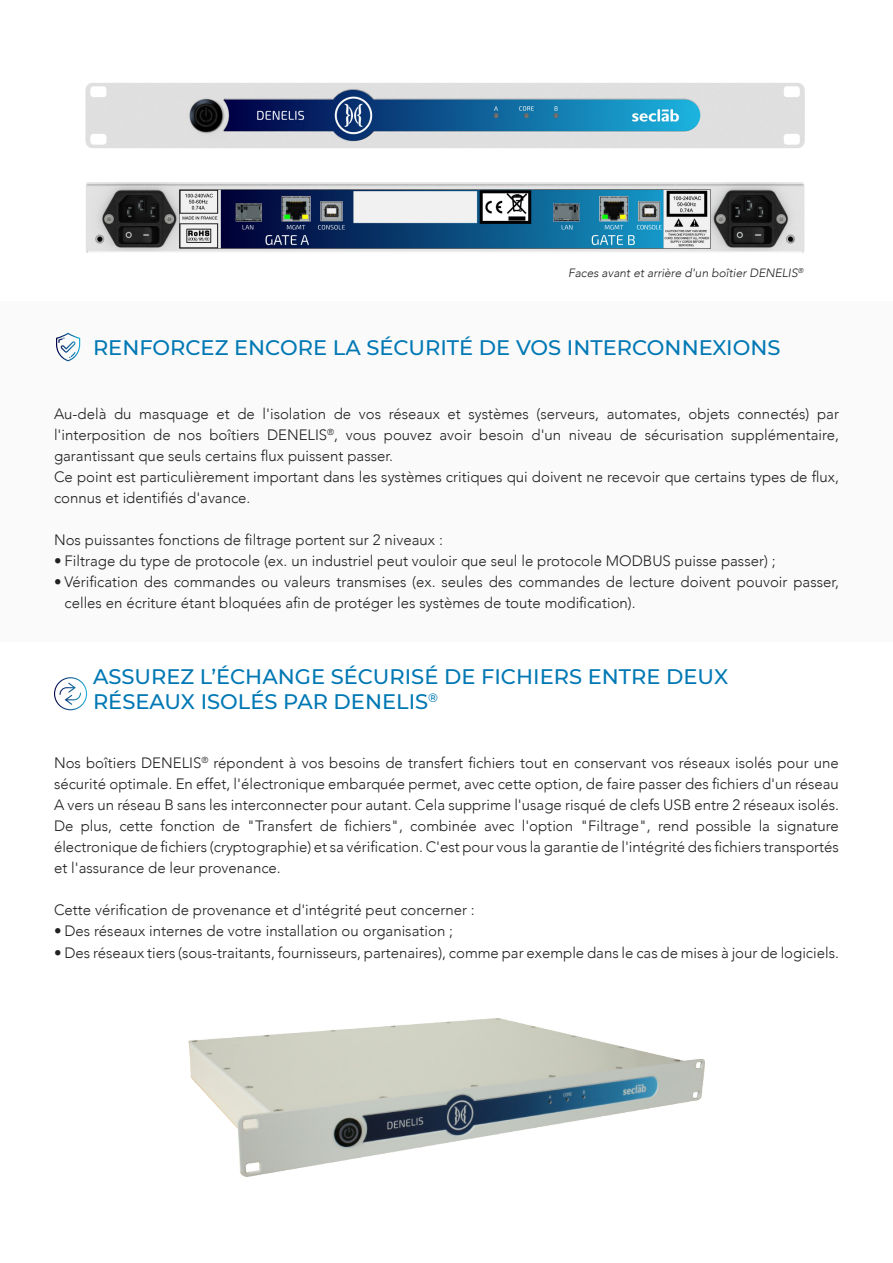
<style>
.page{position:relative;width:893px;height:1263px;background:#fff}
.page>*{position:absolute;margin:0;border:0;box-sizing:border-box;transform-origin:0 0}
.t1{font:500 21px/25.2px "Montserrat";color:#0078b4}
.t2{font:300 15px/21px "Avenir";color:#212121}
.t3{font:italic 300 12px "Avenir";color:#212121}
</style>
<div class="page">
<div style="left:0;top:302px;width:893px;height:340px;background:#fafafa"></div>
<img style="left:85px;top:83px;width:720px;height:170px">
<svg style="left:56px;top:333px;width:24px;height:28px"></svg>
<svg style="left:54px;top:677px;width:33px;height:33px"></svg>
<img style="left:188px;top:1018px;width:517px;height:158px">
<p class="t3" style="left:568px;top:264px;width:237px">Faces avant et arrière d'un boîtier DENELIS<sup>®</sup></p>
<h1 class="t1" style="left:93px;top:335px;width:689px">RENFORCEZ ENCORE LA SÉCURITÉ DE VOS INTERCONNEXIONS</h1>
<p class="t2" style="left:54px;top:404px;width:786px">Au-delà du masquage et de l'isolation de vos réseaux et systèmes (serveurs, automates, objets connectés) par l'interposition de nos boîtiers DENELIS<sup>®</sup>, vous pouvez avoir besoin d'un niveau de sécurisation supplémentaire, garantissant que seuls certains flux puissent passer.<br>Ce point est particulièrement important dans les systèmes critiques qui doivent ne recevoir que certains types de flux, connus et identifiés d'avance.</p>
<p class="t2" style="left:54px;top:530px;width:390px">Nos puissantes fonctions de filtrage portent sur 2 niveaux :</p>
<p class="t2" style="left:54px;top:551px;width:723px">• Filtrage du type de protocole (ex. un industriel peut vouloir que seul le protocole MODBUS puisse passer) ;</p>
<p class="t2" style="left:64px;top:572px;width:776px;text-indent:-10px">• Vérification des commandes ou valeurs transmises (ex. seules des commandes de lecture doivent pouvoir passer, celles en écriture étant bloquées afin de protéger les systèmes de toute modification).</p>
<h1 class="t1" style="left:93px;top:664px;width:637px">ASSUREZ L’ÉCHANGE SÉCURISÉ DE FICHIERS ENTRE DEUX<br>RÉSEAUX ISOLÉS PAR DENELIS<sup>®</sup></h1>
<p class="t2" style="left:54px;top:753px;width:786px;text-align:justify">Nos boîtiers DENELIS<sup>®</sup> répondent à vos besoins de transfert fichiers tout en conservant vos réseaux isolés pour une sécurité optimale. En effet, l'électronique embarquée permet, avec cette option, de faire passer des fichiers d'un réseau A vers un réseau B sans les interconnecter pour autant. Cela supprime l'usage risqué de clefs USB entre 2 réseaux isolés.<br>De plus, cette fonction de "Transfert de fichiers", combinée avec l'option "Filtrage", rend possible la signature électronique de fichiers (cryptographie) et sa vérification. C'est pour vous la garantie de l'intégrité des fichiers transportés et l'assurance de leur provenance.</p>
<p class="t2" style="left:54px;top:900px;width:422px">Cette vérification de provenance et d'intégrité peut concerner :</p>
<p class="t2" style="left:54px;top:921px;width:401px">• Des réseaux internes de votre installation ou organisation ;</p>
<p class="t2" style="left:54px;top:942px;width:786px">• Des réseaux tiers (sous-traitants, fournisseurs, partenaires), comme par exemple dans le cas de mises à jour de logiciels.</p>
</div>
